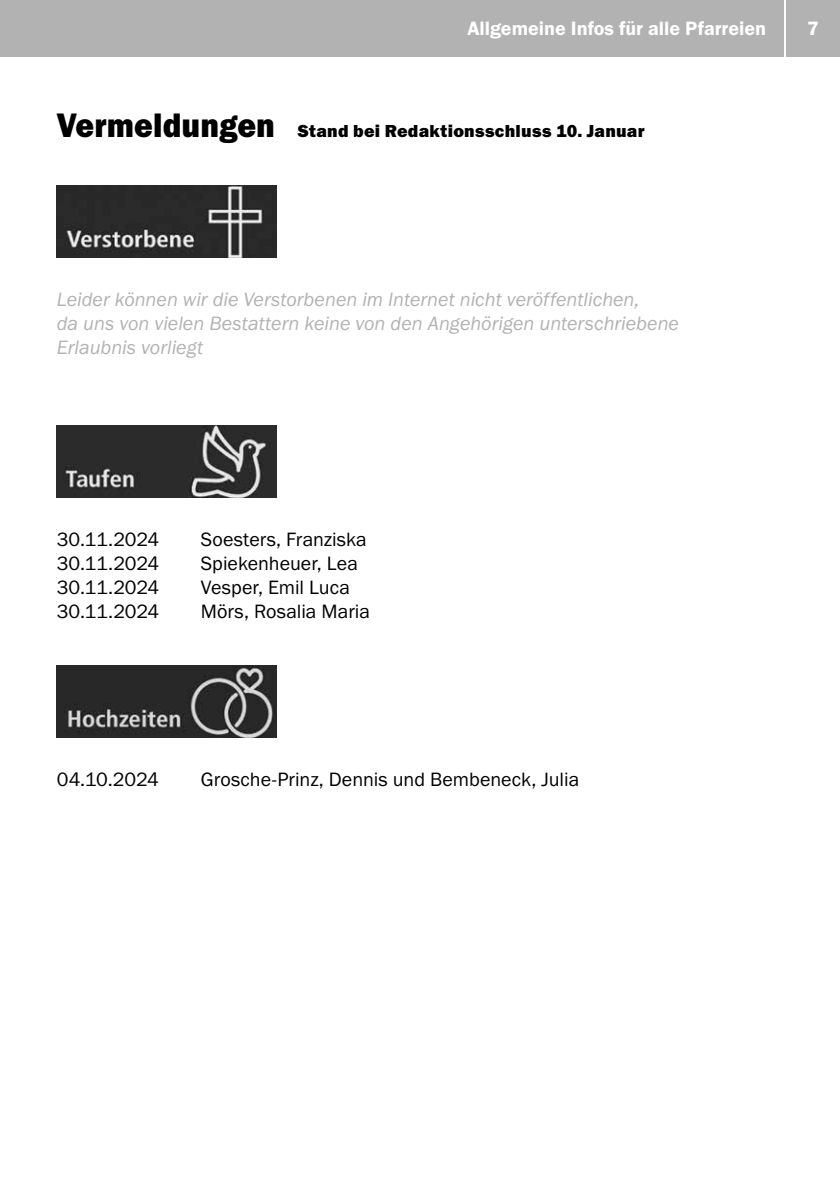
<style>
.page{position:relative;width:840px;height:1191px;background:#fff}
.page>*{position:absolute;margin:0;border:0;box-sizing:border-box;transform-origin:0 0}
.t1{font:35.2px "Franklin Gothic URW Hea";letter-spacing:.005em;color:#000;scale:.91 1}
.t2{font:20px "Franklin Gothic URW Boo";color:#000}
.t3{font:20px/24px "Franklin Gothic URW Boo Ita";color:#b3b2b2}
.t4{font:20px "Franklin Gothic URW Dem";color:#fff}
.t5{font:18px "Franklin Gothic URW Hea";letter-spacing:.015em;color:#000}
</style>
<div class="page">
<div style="left:0;top:0;width:782px;height:57px;background:#b3b2b2"></div>
<div style="left:785px;top:0;width:54px;height:57px;background:#b3b2b2"></div>
<img style="left:57px;top:185px;width:219px;height:72px">
<img style="left:57px;top:426px;width:219px;height:71px">
<img style="left:57px;top:665px;width:220px;height:72px">
<p class="t4" style="left:467px;top:16px;width:300px">Allgemeine Infos für alle Pfarreien</p>
<p class="t4" style="left:803px;top:16px;width:19px">A I7</p>
<h1 class="t1" style="left:57px;top:103px;width:241px">Vermeldungen</h1>
<p class="t5" style="left:298px;top:120px;width:348px">Stand bei Redaktionsschluss 10. Januar</p>
<p class="t3" style="left:57px;top:286px;width:623px">Leider können wir die Verstorbenen im Internet nicht veröffentlichen,<br>da uns von vielen Bestattern keine von den Angehörigen unterschriebene<br>Erlaubnis vorliegt</p>
<p class="t2" style="left:57px;top:526px;width:104px">30.11.2024</p>
<p class="t2" style="left:201px;top:526px;width:167px">Soesters, Franziska</p>
<p class="t2" style="left:57px;top:550px;width:104px">30.11.2024</p>
<p class="t2" style="left:201px;top:550px;width:158px">Spiekenheuer, Lea</p>
<p class="t2" style="left:57px;top:574px;width:104px">30.11.2024</p>
<p class="t2" style="left:201px;top:574px;width:150px">Vesper, Emil Luca</p>
<p class="t2" style="left:57px;top:598px;width:104px">30.11.2024</p>
<p class="t2" style="left:201px;top:598px;width:171px">Mörs, Rosalia Maria</p>
<p class="t2" style="left:57px;top:766px;width:104px">04.10.2024</p>
<p class="t2" style="left:201px;top:766px;width:379px">Grosche-Prinz, Dennis und Bembeneck, Julia</p>
</div>
